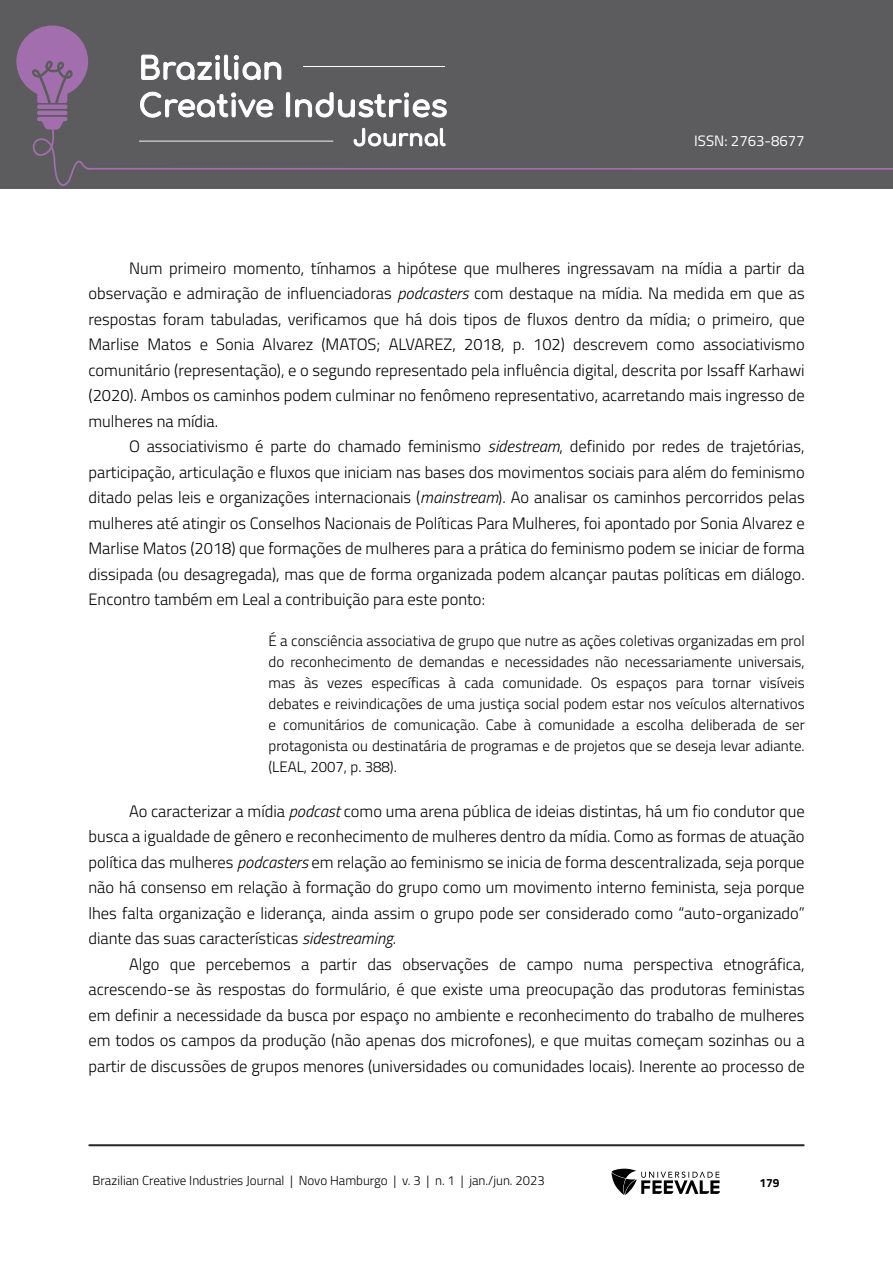
<style>
.page{position:relative;width:893px;height:1263px;background:#fff}
.page>*{position:absolute;margin:0;border:0;box-sizing:border-box;transform-origin:0 0}
.Corpo_de_texto{font:300 16.5px/25.5px "Titillium Web";color:#000;text-align:justify}
.Citação{font:300 15px/21px "Titillium Web";color:#000;text-align:justify}
.t1{font:15px "Titillium Web";color:#fff}
.t2{font:300 13.05px "Titillium Web";color:#000}
.t3{font:700 12px "Titillium Web";color:#000}
.s1{font-style:italic}
</style>
<div class="page">
<div style="left:0;top:0;width:893px;height:188px;background:#5c5c5e"></div>
<hr style="left:37px;top:111px;width:30px;height:4px;background:#a36ead;border-radius:2px">
<svg style="left:37px;top:117px;width:30px;height:11px"></svg>
<hr style="left:37px;top:105px;width:30px;height:4px;background:#a36ead;border-radius:2px">
<svg style="left:16px;top:26px;width:72px;height:77px"></svg>
<svg style="left:32px;top:128px;width:861px;height:58px"></svg>
<hr style="left:89px;top:1144px;width:715px;height:2px;background:#282828">
<svg style="left:611px;top:1169px;width:109px;height:26px"></svg>
<svg style="left:141px;top:54px;width:141px;height:26px"></svg>
<svg style="left:140px;top:91px;width:134px;height:27px"></svg>
<svg style="left:285px;top:92px;width:162px;height:26px"></svg>
<svg style="left:353px;top:127px;width:93px;height:20px"></svg>
<hr style="left:303px;top:66px;width:142px;height:1px;background:#fff">
<hr style="left:139px;top:141px;width:194px;height:1px;background:#fff">
<p class="t1" style="left:694px;top:130px;width:112px">ISSN: 2763-8677</p>
<p class="Corpo_de_texto" style="left:88px;top:254px;width:718px;text-indent:40px">Num primeiro momento, tínhamos a hipótese que mulheres ingressavam na mídia a partir da observação e admiração de influenciadoras <span class="s1">podcasters</span> com destaque na mídia. Na medida em que as respostas foram tabuladas, verificamos que há dois tipos de fluxos dentro da mídia; o primeiro, que Marlise Matos e Sonia Alvarez (MATOS; ALVAREZ, 2018, p. 102) descrevem como associativismo comunitário (representação), e o segundo representado pela influência digital, descrita por Issaff Karhawi (2020). Ambos os caminhos podem culminar no fenômeno representativo, acarretando mais ingresso de mulheres na mídia.</p>
<p class="Corpo_de_texto" style="left:88px;top:433px;width:718px;text-indent:40px">O associativismo é parte do chamado feminismo <span class="s1">sidestream</span>, definido por redes de trajetórias, participação, articulação e fluxos que iniciam nas bases dos movimentos sociais para além do feminismo ditado pelas leis e organizações internacionais (<span class="s1">mainstream</span>). Ao analisar os caminhos percorridos pelas mulheres até atingir os Conselhos Nacionais de Políticas Para Mulheres, foi apontado por Sonia Alvarez e Marlise Matos (2018) que formações de mulheres para a prática do feminismo podem se iniciar de forma dissipada (ou desagregada), mas que de forma organizada podem alcançar pautas políticas em diálogo.<br>Encontro também em Leal a contribuição para este ponto:</p>
<p class="Citação" style="left:268px;top:629px;width:538px">É a consciência associativa de grupo que nutre as ações coletivas organizadas em prol do reconhecimento de demandas e necessidades não necessariamente universais, mas às vezes específicas à cada comunidade. Os espaços para tornar visíveis debates e reivindicações de uma justiça social podem estar nos veículos alternativos e comunitários de comunicação. Cabe à comunidade a escolha deliberada de ser protagonista ou destinatária de programas e de projetos que se deseja levar adiante. (LEAL, 2007, p. 388).</p>
<p class="Corpo_de_texto" style="left:88px;top:797px;width:718px;text-indent:40px">Ao caracterizar a mídia <span class="s1">podcast</span> como uma arena pública de ideias distintas, há um fio condutor que busca a igualdade de gênero e reconhecimento de mulheres dentro da mídia. Como as formas de atuação política das mulheres <span class="s1">podcasters</span> em relação ao feminismo se inicia de forma descentralizada, seja porque não há consenso em relação à formação do grupo como um movimento interno feminista, seja porque lhes falta organização e liderança, ainda assim o grupo pode ser considerado como “auto-organizado” diante das suas características <span class="s1">sidestreaming</span>.</p>
<p class="Corpo_de_texto" style="left:88px;top:950px;width:718px;text-indent:40px">Algo que percebemos a partir das observações de campo numa perspectiva etnográfica, acrescendo-se às respostas do formulário, é que existe uma preocupação das produtoras feministas em definir a necessidade da busca por espaço no ambiente e reconhecimento do trabalho de mulheres em todos os campos da produção (não apenas dos microfones), e que muitas começam sozinhas ou a partir de discussões de grupos menores (universidades ou comunidades locais). Inerente ao processo de</p>
<p class="t2" style="left:92px;top:1171px;width:454px">Brazilian Creative Industries Journal | Novo Hamburgo | v. 3 | n. 1 | jan./jun. 2023</p>
<p class="t3" style="left:759px;top:1174px;width:22px">179</p>
</div>
